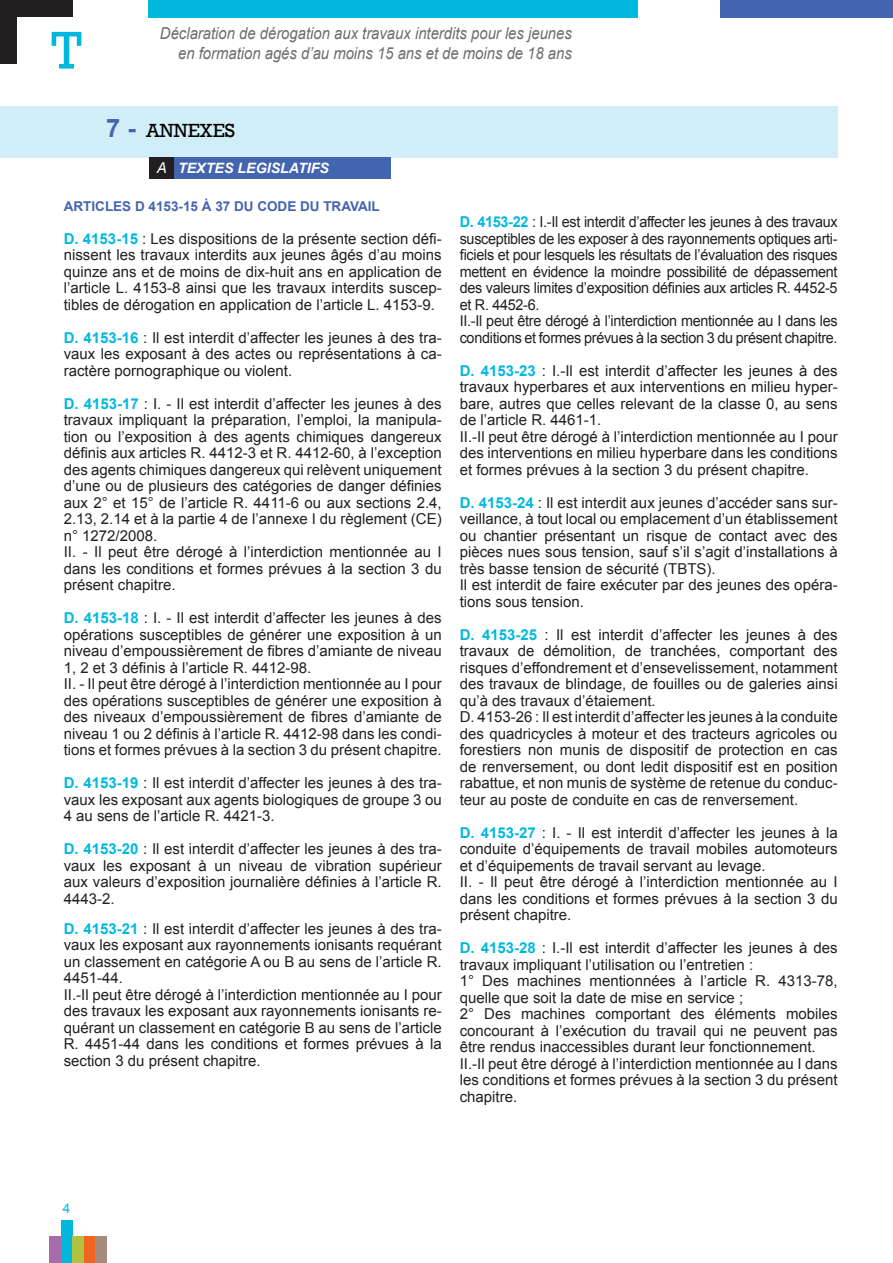
<style>
.page{position:relative;width:893px;height:1263px;background:#fff}
.page>*{position:absolute;margin:0;border:0;box-sizing:border-box;transform-origin:0 0}
.t1{font:54px "Rockwell";color:#00b8de}
.t2{font:19.5px "Rockwell";color:#000}
.t3{font:italic 16.5px/19.8px "Arial";color:#6c6d70;text-align:right;scale:.9 1}
.t4{font:15px/16.5px "Arial";color:#231f20;text-align:justify}
.t5{font:15px/16.5px "Arial";color:#231f20;text-align:justify;scale:.96 1}
.t6{font:15px/16.5px "Arial";letter-spacing:-.02em;color:#231f20;scale:.96 1}
.t7{font:italic 15px "Arial";color:#fff}
.t8{font:italic 700 14.25px "Arial";color:#fff}
.t9{font:700 13.5px "Arial";color:#4364af}
.t10{font:13.5px "Arial";color:#00b8de}
.s1{font-family:"Arial";font-weight:700;font-size:25.5px;color:#4364af}
.s2{font-weight:700;color:#00b8de}
</style>
<div class="page">
<div style="left:149px;top:0;width:489px;height:17px;background:#00b8de"></div>
<div style="left:721px;top:0;width:172px;height:17px;background:#4364af"></div>
<div style="left:84px;top:1237px;width:11px;height:26px;background:#f36421"></div>
<div style="left:61px;top:1220px;width:11px;height:43px;background:#00b8de"></div>
<div style="left:49px;top:1237px;width:12px;height:26px;background:#a96bac"></div>
<div style="left:95px;top:1237px;width:12px;height:26px;background:#a38b7e"></div>
<div style="left:72px;top:1237px;width:12px;height:26px;background:#b2c13e"></div>
<div style="left:0;top:106px;width:838px;height:51px;background:#d1edf7"></div>
<div style="left:0;top:0;width:72px;height:64px;background:#231f20"></div>
<div style="left:17px;top:17px;width:111px;height:64px;background:#fff"></div>
<div style="left:149px;top:157px;width:25px;height:22px;background:#231f20"></div>
<div style="left:174px;top:157px;width:217px;height:22px;background:#4364af"></div>
<p class="t1" style="left:51px;top:19px;width:32px">T</p>
<p class="t3" style="left:160px;top:24px;width:459px">Déclaration de dérogation aux travaux interdits pour les jeunes en formation agés d’au moins 15 ans et de moins de 18 ans</p>
<p class="t2" style="left:106px;top:119px;width:130px"><span class="s1">7 -</span> ANNEXES</p>
<p class="t7" style="left:157px;top:158px;width:12px">A</p>
<p class="t8" style="left:178px;top:159px;width:152px">TEXTES LEGISLATIFS</p>
<p class="t9" style="left:64px;top:197px;width:318px">ARTICLES D 4153-15 À 37 DU CODE DU TRAVAIL</p>
<p class="t4" style="left:64px;top:230px;width:379px"><span class="s2">D. 4153-15</span> : Les dispositions de la présente section défi&shy;nissent les travaux interdits aux jeunes âgés d’au moins quinze ans et de moins de dix-huit ans en application de l’article L. 4153-8 ainsi que les travaux interdits suscep&shy;tibles de dérogation en application de l’article L. 4153-9.</p>
<p class="t4" style="left:64px;top:329px;width:379px"><span class="s2">D. 4153-16</span> : Il est interdit d’affecter les jeunes à des tra&shy;vaux les exposant à des actes ou représentations à ca&shy;ractère pornographique ou violent.</p>
<p class="t4" style="left:64px;top:395px;width:379px"><span class="s2">D. 4153-17</span> : I. - Il est interdit d’affecter les jeunes à des travaux impliquant la préparation, l’emploi, la manipula&shy;tion ou l’exposition à des agents chimiques dangereux définis aux articles R. 4412-3 et R. 4412-60, à l’exception des agents chimiques dangereux qui relèvent uniquement d’une ou de plusieurs des catégories de danger définies aux 2° et 15° de l’article R. 4411-6 ou aux sections 2.4, 2.13, 2.14 et à la partie 4 de l’annexe I du règlement (CE) n° 1272/2008.</p>
<p class="t4" style="left:64px;top:544px;width:379px">II. - Il peut être dérogé à l’interdiction mentionnée au I dans les conditions et formes prévues à la section 3 du présent chapitre.</p>
<p class="t4" style="left:64px;top:610px;width:379px"><span class="s2">D. 4153-18</span> : I. - Il est interdit d’affecter les jeunes à des opérations susceptibles de générer une exposition à un niveau d’empoussièrement de fibres d’amiante de niveau 1, 2 et 3 définis à l’article R. 4412-98.</p>
<p class="t4" style="left:64px;top:676px;width:379px">II. - Il peut être dérogé à l’interdiction mentionnée au I pour des opérations susceptibles de générer une exposition à des niveaux d’empoussièrement de fibres d’amiante de niveau 1 ou 2 définis à l’article R. 4412-98 dans les condi&shy;tions et formes prévues à la section 3 du présent chapitre.</p>
<p class="t4" style="left:64px;top:775px;width:379px"><span class="s2">D. 4153-19</span> : Il est interdit d’affecter les jeunes à des tra&shy;vaux les exposant aux agents biologiques de groupe 3 ou 4 au sens de l’article R. 4421-3.</p>
<p class="t4" style="left:64px;top:841px;width:379px"><span class="s2">D. 4153-20</span> : Il est interdit d’affecter les jeunes à des tra&shy;vaux les exposant à un niveau de vibration supérieur aux valeurs d’exposition journalière définies à l’article R.<br>4443-2.</p>
<p class="t4" style="left:64px;top:920px;width:379px"><span class="s2">D. 4153-21</span> : Il est interdit d’affecter les jeunes à des tra&shy;vaux les exposant aux rayonnements ionisants requérant un classement en catégorie A ou B au sens de l’article R.<br>4451-44.</p>
<p class="t4" style="left:64px;top:986px;width:379px">II.-Il peut être dérogé à l’interdiction mentionnée au I pour des travaux les exposant aux rayonnements ionisants re&shy;quérant un classement en catégorie B au sens de l’article R. 4451-44 dans les conditions et formes prévues à la section 3 du présent chapitre.</p>
<p class="t5" style="left:460px;top:214px;width:395px"><span class="s2">D. 4153-22</span> : I.-Il est interdit d’affecter les jeunes à des travaux susceptibles de les exposer à des rayonnements optiques arti&shy;ficiels et pour lesquels les résultats de l’évaluation des risques mettent en évidence la moindre possibilité de dépassement des valeurs limites d’exposition définies aux articles R. 4452-5 et R. 4452-6.</p>
<p class="t6" style="left:460px;top:313px;width:395px">II.-Il peut être dérogé à l’interdiction mentionnée au I dans les conditions et formes prévues à la section 3 du présent chapitre.</p>
<p class="t4" style="left:460px;top:362px;width:379px"><span class="s2">D. 4153-23</span> : I.-Il est interdit d’affecter les jeunes à des travaux hyperbares et aux interventions en milieu hyper&shy;bare, autres que celles relevant de la classe 0, au sens de l’article R. 4461-1.</p>
<p class="t4" style="left:460px;top:428px;width:379px">II.-Il peut être dérogé à l’interdiction mentionnée au I pour des interventions en milieu hyperbare dans les conditions et formes prévues à la section 3 du présent chapitre.</p>
<p class="t4" style="left:460px;top:494px;width:379px"><span class="s2">D. 4153-24</span> : Il est interdit aux jeunes d’accéder sans sur&shy;veillance, à tout local ou emplacement d’un établissement ou chantier présentant un risque de contact avec des pièces nues sous tension, sauf s’il s’agit d’installations à très basse tension de sécurité (TBTS).</p>
<p class="t4" style="left:460px;top:577px;width:379px">Il est interdit de faire exécuter par des jeunes des opéra&shy;tions sous tension.</p>
<p class="t4" style="left:460px;top:626px;width:379px"><span class="s2">D. 4153-25</span> : Il est interdit d’affecter les jeunes à des travaux de démolition, de tranchées, comportant des risques d’effondrement et d’ensevelissement, notamment des travaux de blindage, de fouilles ou de galeries ainsi qu’à des travaux d’étaiement.</p>
<p class="t4" style="left:460px;top:709px;width:379px">D. 4153-26 : Il est interdit d’affecter les jeunes à la conduite des quadricycles à moteur et des tracteurs agricoles ou forestiers non munis de dispositif de protection en cas de renversement, ou dont ledit dispositif est en position rabattue, et non munis de système de retenue du conduc&shy;teur au poste de conduite en cas de renversement.</p>
<p class="t4" style="left:460px;top:824px;width:379px"><span class="s2">D. 4153-27</span> : I. - Il est interdit d’affecter les jeunes à la conduite d’équipements de travail mobiles automoteurs et d’équipements de travail servant au levage.</p>
<p class="t4" style="left:460px;top:874px;width:379px">II. - Il peut être dérogé à l’interdiction mentionnée au I dans les conditions et formes prévues à la section 3 du présent chapitre.</p>
<p class="t4" style="left:460px;top:940px;width:379px"><span class="s2">D. 4153-28</span> : I.-Il est interdit d’affecter les jeunes à des travaux impliquant l’utilisation ou l’entretien :</p>
<p class="t4" style="left:460px;top:973px;width:379px">1° Des machines mentionnées à l’article R. 4313-78, quelle que soit la date de mise en service ;</p>
<p class="t4" style="left:460px;top:1006px;width:379px">2° Des machines comportant des éléments mobiles concourant à l’exécution du travail qui ne peuvent pas être rendus inaccessibles durant leur fonctionnement.</p>
<p class="t4" style="left:460px;top:1055px;width:379px">II.-Il peut être dérogé à l’interdiction mentionnée au I dans les conditions et formes prévues à la section 3 du présent chapitre.</p>
<p class="t10" style="left:63px;top:1200px;width:9px">4</p>
</div>
